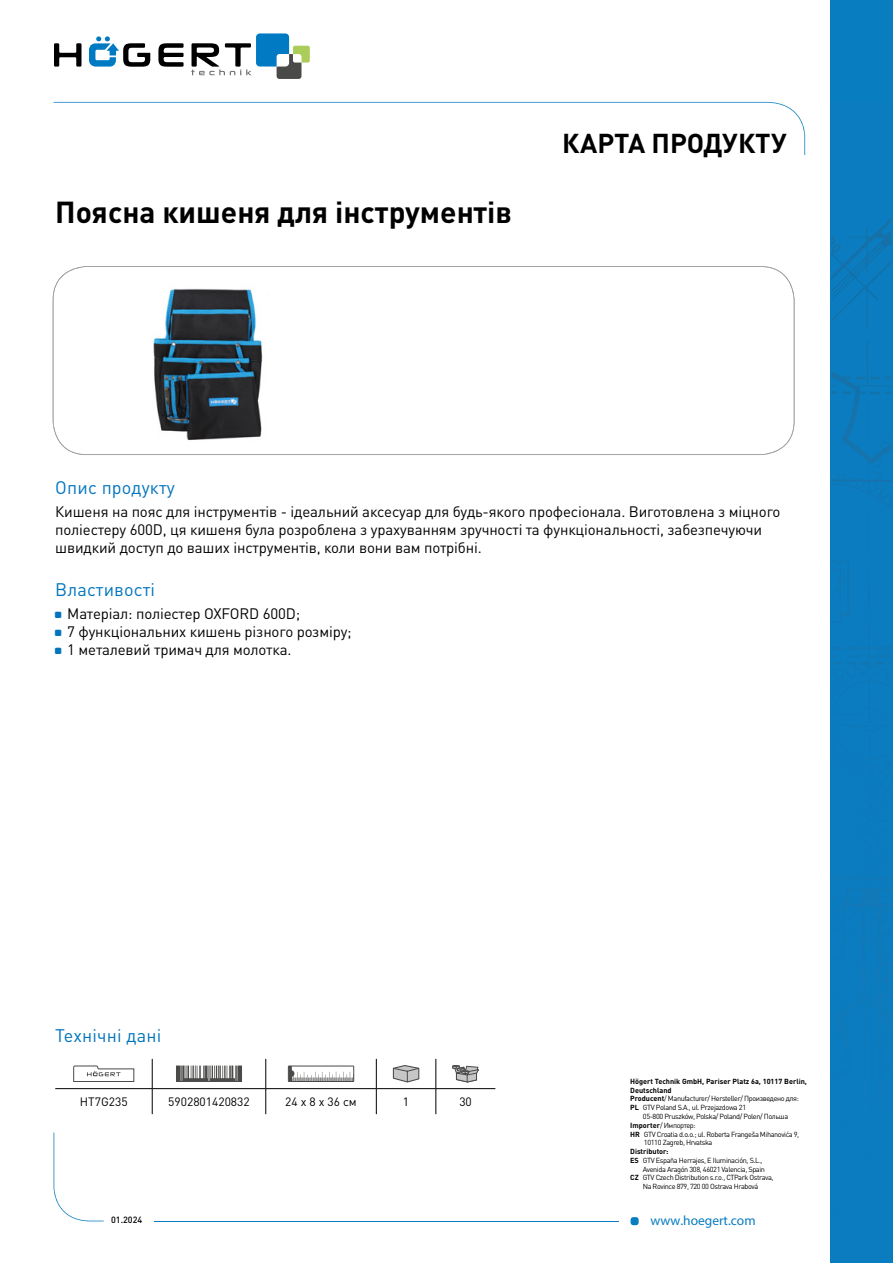
<style>
.page{position:relative;width:893px;height:1263px;background:#fff}
.page>*{position:absolute;margin:0;border:0;box-sizing:border-box;transform-origin:0 0}
.t1{font:700 30px "DIN Pro";color:#000}
.t2{font:700 27px "DIN Pro";color:#000}
.t3{font:18px "DIN Pro";letter-spacing:.01em;color:#0074bc}
.t4{font:15px/18px "DIN Pro";letter-spacing:-.01em;color:#000}
.t5{font:13.5px "Myriad Pro";color:#087dbf}
.t6{font:12px "DIN Pro";color:#000}
.t7{font:500 9px "DIN Pro";color:#000}
.t8{font:7.35px "DIN Pro";letter-spacing:-.05em;color:#000}
.t9{font:700 7.35px "DIN Pro";color:#000}
.s1{font-weight:700}
</style>
<div class="page">
<div style="left:631px;top:1217px;width:8px;height:8px;background:#087dbf;border-radius:3px"></div>
<svg style="left:54px;top:102px;width:751px;height:53px"></svg>
<svg style="left:54px;top:1132px;width:50px;height:89px"></svg>
<hr style="left:154px;top:1220px;width:465px;height:1px;background:#087dbf">
<div style="left:830px;top:0;width:63px;height:1263px;background:#087dbf"></div>
<img style="left:831px;top:273px;width:50px;height:56px">
<img style="left:867px;top:222px;width:24px;height:43px">
<img style="left:831px;top:222px;width:56px;height:42px">
<svg style="left:831px;top:341px;width:60px;height:565px"></svg>
<img style="left:863px;top:906px;width:28px;height:76px">
<img style="left:831px;top:877px;width:60px;height:2px">
<img style="left:848px;top:647px;width:43px;height:3px">
<svg style="left:53px;top:266px;width:741px;height:189px"></svg>
<svg style="left:54px;top:43px;width:27px;height:24px"></svg>
<svg style="left:158px;top:43px;width:26px;height:24px"></svg>
<svg style="left:89px;top:36px;width:61px;height:31px"></svg>
<svg style="left:191px;top:33px;width:119px;height:46px"></svg>
<img style="left:140px;top:281px;width:136px;height:166px">
<hr style="left:55px;top:1088px;width:97px;height:1px;background:#000">
<hr style="left:152px;top:1088px;width:114px;height:1px;background:#000">
<hr style="left:266px;top:1088px;width:110px;height:1px;background:#000">
<hr style="left:376px;top:1088px;width:60px;height:1px;background:#000">
<hr style="left:436px;top:1088px;width:59px;height:1px;background:#000">
<svg style="left:152px;top:1059px;width:1px;height:55px"></svg>
<svg style="left:265px;top:1059px;width:1px;height:55px"></svg>
<svg style="left:376px;top:1059px;width:1px;height:55px"></svg>
<svg style="left:436px;top:1059px;width:1px;height:55px"></svg>
<svg style="left:73px;top:1065px;width:61px;height:17px"></svg>
<svg style="left:176px;top:1065px;width:66px;height:17px"></svg>
<svg style="left:290px;top:1067px;width:62px;height:13px"></svg>
<div style="left:288px;top:1065px;width:66px;height:17px;border:1px solid #4a4a49"></div>
<svg style="left:393px;top:1065px;width:26px;height:17px"></svg>
<svg style="left:452px;top:1065px;width:27px;height:17px"></svg>
<h1 class="t1" style="left:55px;top:187px;width:458px">Поясна кишеня для інструментів</h1>
<h2 class="t2" style="left:562px;top:121px;width:226px">КАРТА ПРОДУКТУ</h2>
<h3 class="t3" style="left:55px;top:475px;width:121px">Опис продукту</h3>
<p class="t4" style="left:55px;top:501px;width:727px">Кишеня на пояс для інструментів - ідеальний аксесуар для будь-якого професіонала. Виготовлена з міцного поліестеру 600D, ця кишеня була розроблена з урахуванням зручності та функціональності, забезпечуючи швидкий доступ до ваших інструментів, коли вони вам потрібні.</p>
<h3 class="t3" style="left:55px;top:577px;width:101px">Властивості</h3>
<h3 class="t4" style="left:67px;top:603px;width:286px">Матеріал: поліестер OXFORD 600D;<br>7 функціональних кишень різного розміру;<br>1 металевий тримач для молотка.</h3>
<h3 class="t3" style="left:55px;top:1023px;width:108px">Технічні дані</h3>
<h3 class="t6" style="left:80px;top:1093px;width:49px">HT7G235</h3>
<h3 class="t6" style="left:168px;top:1093px;width:83px">5902801420832</h3>
<h3 class="t6" style="left:285px;top:1093px;width:73px">24 x 8 x 36 см</h3>
<h3 class="t6" style="left:403px;top:1093px;width:8px">1</h3>
<h3 class="t6" style="left:459px;top:1093px;width:14px">30</h3>
<p class="t7" style="left:111px;top:1213px;width:33px">01.2024</p>
<p class="t9" style="left:630px;top:1075px;width:178px">Högert Technik GmbH, Pariser Platz 6a, 10117 Berlin,</p>
<p class="t9" style="left:630px;top:1084px;width:43px">Deutschland</p>
<p class="t8" style="left:630px;top:1094px;width:170px"><span class="s1">Producent</span>/ Manufacturer/ Hersteller/ Произведено для:</p>
<p class="t8" style="left:630px;top:1102px;width:117px"><span class="s1">PL</span> GTV Poland S.A., ul. Przejazdowa 21</p>
<p class="t8" style="left:643px;top:1111px;width:147px">05-800 Pruszków, Polska/ Poland/ Polen/ Польша</p>
<p class="t8" style="left:630px;top:1120px;width:67px"><span class="s1">Importer</span>/ Импортер:</p>
<p class="t8" style="left:630px;top:1129px;width:171px"><span class="s1">HR</span> GTV Croatia d.o.o.; ul. Roberta Frangeša Mihanovića 9,</p>
<p class="t8" style="left:644px;top:1138px;width:70px">10110 Zagreb, Hrvatska</p>
<p class="t9" style="left:630px;top:1145px;width:40px">Distributor:</p>
<p class="t8" style="left:630px;top:1155px;width:134px"><span class="s1">ES</span> GTV España Herrajes, E Iluminación, S.L.,</p>
<p class="t8" style="left:643px;top:1164px;width:124px">Avenida Aragón 308, 46021 Valencia, Spain</p>
<p class="t8" style="left:630px;top:1173px;width:145px"><span class="s1">CZ</span> GTV Czech Distribution s.r.o., CTPark Ostrava,</p>
<p class="t8" style="left:643px;top:1181px;width:117px">Na Rovince 879, 720 00 Ostrava Hrabová</p>
<h3 class="t5" style="left:651px;top:1212px;width:107px">www.hoegert.com</h3>
</div>
